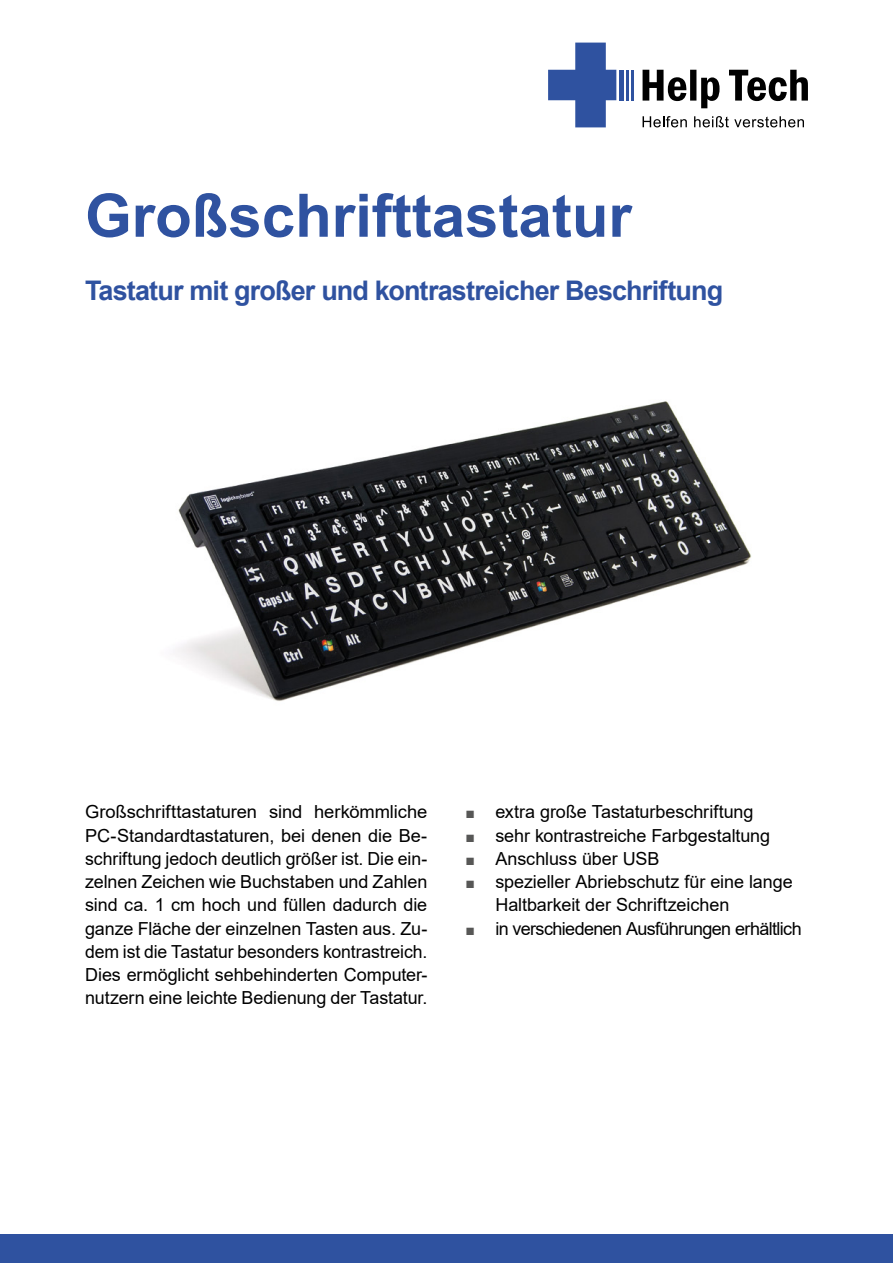
<style>
.page{position:relative;width:893px;height:1263px;background:#fff}
.page>*{position:absolute;margin:0;border:0;box-sizing:border-box;transform-origin:0 0}
.t1{font:700 60px "Arial";color:#2f52a0}
.t2{font:700 27px "Arial";letter-spacing:-.03em;color:#2f52a0}
.t3{font:18px/23.2px "Arial";letter-spacing:-.005em;color:#000;text-align:justify}
.t4{font:18px "Arial";letter-spacing:-.035em;color:#000}
.s1{font-size:15.75px;color:#575756}
</style>
<div class="page">
<div style="left:0;top:1234px;width:893px;height:29px;background:#2f52a0"></div>
<svg style="left:643px;top:70px;width:165px;height:38px"></svg>
<hr style="left:631px;top:70px;width:3px;height:30px;background:#2f52a0">
<hr style="left:626px;top:70px;width:3px;height:30px;background:#2f52a0">
<div style="left:619px;top:70px;width:5px;height:30px;background:#2f52a0"></div>
<svg style="left:548px;top:43px;width:68px;height:84px"></svg>
<svg style="left:643px;top:116px;width:44px;height:11px"></svg>
<svg style="left:694px;top:116px;width:110px;height:11px"></svg>
<img style="left:177px;top:401px;width:575px;height:300px">
<h1 class="t1" style="left:85px;top:173px;width:548px">Großschrifttastatur</h1>
<h2 class="t2" style="left:85px;top:271px;width:640px">Tastatur mit großer und kontrastreicher Beschriftung</h2>
<p class="t3" style="left:85px;top:800px;width:344px">Großschrifttastaturen sind herkömmliche PC-Standardtastaturen, bei denen die Be&shy;schriftung jedoch deutlich größer ist. Die ein&shy;zelnen Zeichen wie Buchstaben und Zahlen sind ca. 1 cm hoch und füllen dadurch die ganze Fläche der einzelnen Tasten aus. Zu&shy;dem ist die Tastatur besonders kontrastreich.<br>Dies ermöglicht sehbehinderten Computer&shy;nutzern eine leichte Bedienung der Tastatur.</p>
<p class="t3" style="left:466px;top:800px;width:289px"><span class="s1">■</span> extra große Tastaturbeschriftung</p>
<p class="t3" style="left:466px;top:823px;width:306px"><span class="s1">■</span> sehr kontrastreiche Farbgestaltung</p>
<p class="t3" style="left:466px;top:847px;width:195px"><span class="s1">■</span> Anschluss über USB</p>
<p class="t3" style="left:495px;top:870px;width:299px;text-indent:-30px"><span class="s1">■</span> spezieller Abriebschutz für eine lange<br>Haltbarkeit der Schriftzeichen</p>
<p class="t4" style="left:466px;top:916px;width:338px"><span class="s1">■</span> in verschiedenen Ausführungen erhältlich</p>
</div>
